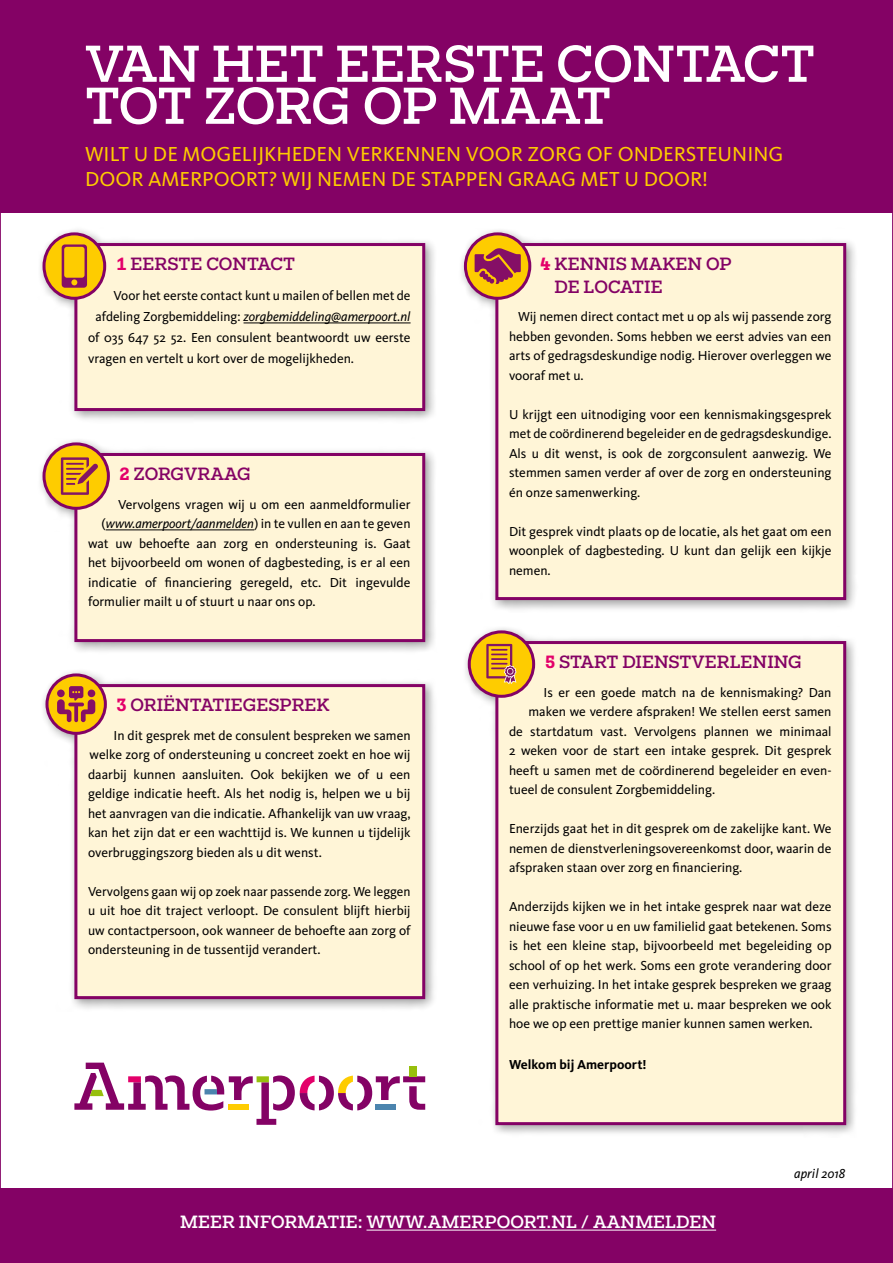
<style>
.page{position:relative;width:893px;height:1263px;background:#fff}
.page>*{position:absolute;margin:0;border:0;box-sizing:border-box;transform-origin:0 0}
.t1{font:500 52.5px/42px "Fakt Slab Pro";letter-spacing:-.01em;color:#fff}
.t2{font:21px/25.2px "Kievit";color:#fecc00}
.t3{font:500 18px/22.5px "Fakt Slab Pro";color:#840265}
.t4{font:500 18px "Fakt Slab Pro";color:#fff}
.t5{font:13.5px/19.5px "Kievit";color:#000;text-align:justify}
.t6{font:italic 13.5px "Kievit";color:#000}
.t7{font:700 13.5px "Kievit";color:#000}
.s1{font-weight:700;color:#e3006a}
.s2{font-style:normal}
.s3{font-style:italic}
</style>
<div class="page">
<svg style="left:74px;top:1062px;width:351px;height:63px"></svg>
<div style="left:0;top:0;width:893px;height:213px;background:#840265"></div>
<div style="left:0;top:1188px;width:893px;height:75px;background:#840265"></div>
<div style="left:36px;top:226px;width:402px;height:197px;background:#000;opacity:.4"></div>
<div style="left:76px;top:244px;width:348px;height:166px;background:#fff5d7"></div>
<hr style="left:244px;top:323px;width:167px;height:1px;background:#000">
<div style="left:74px;top:243px;width:351px;height:168px;border:3px solid #840265"></div>
<div style="left:44px;top:234px;width:61px;height:64px;background:#fecc00;border-radius:50%"></div>
<svg style="left:62px;top:244px;width:25px;height:44px"></svg>
<div style="left:43px;top:232px;width:63px;height:68px;border:3px solid #840265;border-radius:50%"></div>
<div style="left:36px;top:436px;width:402px;height:218px;background:#000;opacity:.4"></div>
<div style="left:76px;top:454px;width:348px;height:186px;background:#fff5d7"></div>
<hr style="left:106px;top:530px;width:148px;height:1px;background:#000">
<div style="left:74px;top:453px;width:351px;height:189px;border:3px solid #840265"></div>
<svg style="left:44px;top:444px;width:64px;height:64px;background:#f1b70a"></svg>
<svg style="left:61px;top:457px;width:37px;height:38px"></svg>
<div style="left:43px;top:442px;width:67px;height:68px;border:3px solid #840265;border-radius:50%"></div>
<div style="left:457px;top:226px;width:401px;height:387px;background:#000;opacity:.4"></div>
<div style="left:497px;top:244px;width:348px;height:354px;background:#fff5d7"></div>
<div style="left:495px;top:243px;width:351px;height:357px;border:3px solid #840265"></div>
<svg style="left:465px;top:234px;width:65px;height:64px"></svg>
<svg style="left:475px;top:248px;width:46px;height:36px;background:#b15440"></svg>
<div style="left:464px;top:232px;width:67px;height:68px;border:3px solid #840265;border-radius:50%"></div>
<div style="left:461px;top:624px;width:398px;height:513px;background:#000;opacity:.4"></div>
<div style="left:497px;top:642px;width:348px;height:482px;background:#fff5d7"></div>
<div style="left:495px;top:641px;width:351px;height:484px;border:3px solid #840265"></div>
<div style="left:469px;top:632px;width:65px;height:64px;background:#fecc00;border-radius:50%"></div>
<svg style="left:486px;top:644px;width:30px;height:40px"></svg>
<div style="left:468px;top:630px;width:67px;height:68px;border:3px solid #840265;border-radius:50%"></div>
<div style="left:39px;top:667px;width:399px;height:344px;background:#000;opacity:.4"></div>
<div style="left:76px;top:686px;width:348px;height:312px;background:#fff5d7"></div>
<div style="left:74px;top:684px;width:351px;height:315px;border:3px solid #840265"></div>
<svg style="left:47px;top:675px;width:58px;height:58px"></svg>
<svg style="left:57px;top:686px;width:38px;height:36px"></svg>
<div style="left:45px;top:673px;width:62px;height:62px;border:3px solid #840265;border-radius:50%"></div>
<hr style="left:366px;top:1230px;width:350px;height:1px;background:#fff">
<h1 class="t1" style="left:85px;top:42px;width:732px">VAN HET EERSTE CONTACT<br>TOT ZORG OP MAAT</h1>
<h2 class="t2" style="left:85px;top:142px;width:700px">WILT U DE MOGELIJKHEDEN VERKENNEN VOOR ZORG OF ONDERSTEUNING<br>DOOR AMERPOORT? WIJ NEMEN DE STAPPEN GRAAG MET U DOOR!</h2>
<h3 class="t3" style="left:117px;top:253px;width:180px"><span class="s1">1</span> EERSTE CONTACT</h3>
<p class="t5" style="left:114px;top:286px;width:299px">Voor het eerste contact kunt u mailen of bellen met de</p>
<p class="t6" style="left:96px;top:309px;width:316px"><span class="s2">afdeling Zorgbemiddeling:</span> zorgbemiddeling@amerpoort.nl</p>
<p class="t5" style="left:88px;top:328px;width:324px">of 035 647 52 52. Een consulent beantwoordt uw eerste</p>
<p class="t5" style="left:88px;top:349px;width:268px">vragen en vertelt u kort over de mogelijkheden.</p>
<h3 class="t3" style="left:120px;top:462px;width:133px"><span class="s1">2</span> ZORGVRAAG</h3>
<p class="t5" style="left:118px;top:494px;width:294px">Vervolgens vragen wij u om een aanmeldformulier</p>
<p class="t5" style="left:102px;top:514px;width:310px">(<span class="s3">www.amerpoort/aanmelden</span>) in te vullen en aan te geven</p>
<p class="t5" style="left:88px;top:533px;width:324px">wat uw behoefte aan zorg en ondersteuning is. Gaat</p>
<p class="t5" style="left:88px;top:553px;width:324px">het bijvoorbeeld om wonen of dagbesteding, is er al een</p>
<p class="t5" style="left:88px;top:572px;width:324px">indicatie of financiering geregeld, etc. Dit ingevulde</p>
<p class="t5" style="left:88px;top:592px;width:229px">formulier mailt u of stuurt u naar ons op.</p>
<h3 class="t3" style="left:117px;top:694px;width:215px"><span class="s1">3</span> ORIËNTATIEGESPREK</h3>
<p class="t5" style="left:88px;top:725px;width:324px;text-indent:26px">In dit gesprek met de consulent bespreken we samen welke zorg of ondersteuning u concreet zoekt en hoe wij daarbij kunnen aansluiten. Ook bekijken we of u een geldige indicatie heeft. Als het nodig is, helpen we u bij het aanvragen van die indicatie. Afhankelijk van uw vraag, kan het zijn dat er een wachttijd is. We kunnen u tijdelijk overbruggingszorg bieden als u dit wenst.</p>
<p class="t5" style="left:88px;top:881px;width:324px">Vervolgens gaan wij op zoek naar passende zorg. We leggen u uit hoe dit traject verloopt. De consulent blijft hierbij uw contactpersoon, ook wanneer de behoefte aan zorg of ondersteuning in de tussentijd verandert.</p>
<h3 class="t3" style="left:555px;top:253px;width:179px;text-indent:-14px"><span class="s1">4</span> KENNIS MAKEN OP<br>DE LOCATIE</h3>
<p class="t5" style="left:509px;top:307px;width:324px;text-indent:9px">Wij nemen direct contact met u op als wij passende zorg hebben gevonden. Soms hebben we eerst advies van een arts of gedragsdeskundige nodig. Hierover overleggen we vooraf met u.</p>
<p class="t5" style="left:509px;top:404px;width:324px">U krijgt een uitnodiging voor een kennismakingsgesprek met de coördinerend begeleider en de gedragsdeskundige.<br>Als u dit wenst, is ook de zorgconsulent aanwezig. We stemmen samen verder af over de zorg en ondersteuning én onze samenwerking.</p>
<p class="t5" style="left:509px;top:521px;width:324px">Dit gesprek vindt plaats op de locatie, als het gaat om een woonplek of dagbesteding. U kunt dan gelijk een kijkje nemen.</p>
<h3 class="t3" style="left:545px;top:651px;width:258px"><span class="s1">5</span> START DIENSTVERLENING</h3>
<p class="t5" style="left:543px;top:682px;width:289px">Is er een goede match na de kennismaking? Dan</p>
<p class="t5" style="left:528px;top:702px;width:304px">maken we verdere afspraken! We stellen eerst samen</p>
<p class="t5" style="left:509px;top:721px;width:324px">de startdatum vast. Vervolgens plannen we minimaal</p>
<p class="t5" style="left:509px;top:741px;width:324px">2 weken voor de start een intake gesprek. Dit gesprek</p>
<p class="t5" style="left:509px;top:760px;width:324px">heeft u samen met de coördinerend begeleider en even-</p>
<p class="t5" style="left:509px;top:780px;width:208px">tueel de consulent Zorgbemiddeling.</p>
<p class="t5" style="left:509px;top:819px;width:324px">Enerzijds gaat het in dit gesprek om de zakelijke kant. We nemen de dienstverleningsovereenkomst door, waarin de afspraken staan over zorg en financiering.</p>
<p class="t5" style="left:509px;top:897px;width:324px">Anderzijds kijken we in het intake gesprek naar wat deze nieuwe fase voor u en uw familielid gaat betekenen. Soms is het een kleine stap, bijvoorbeeld met begeleiding op school of op het werk. Soms een grote verandering door een verhuizing. In het intake gesprek bespreken we graag alle praktische informatie met u. maar bespreken we ook hoe we op een prettige manier kunnen samen werken.</p>
<p class="t7" style="left:509px;top:1056px;width:139px">Welkom bij Amerpoort!</p>
<p class="t6" style="left:794px;top:1165px;width:53px">april 2018</p>
<h3 class="t4" style="left:180px;top:1210px;width:537px">MEER INFORMATIE: WWW.AMERPOORT.NL / AANMELDEN</h3>
</div>
